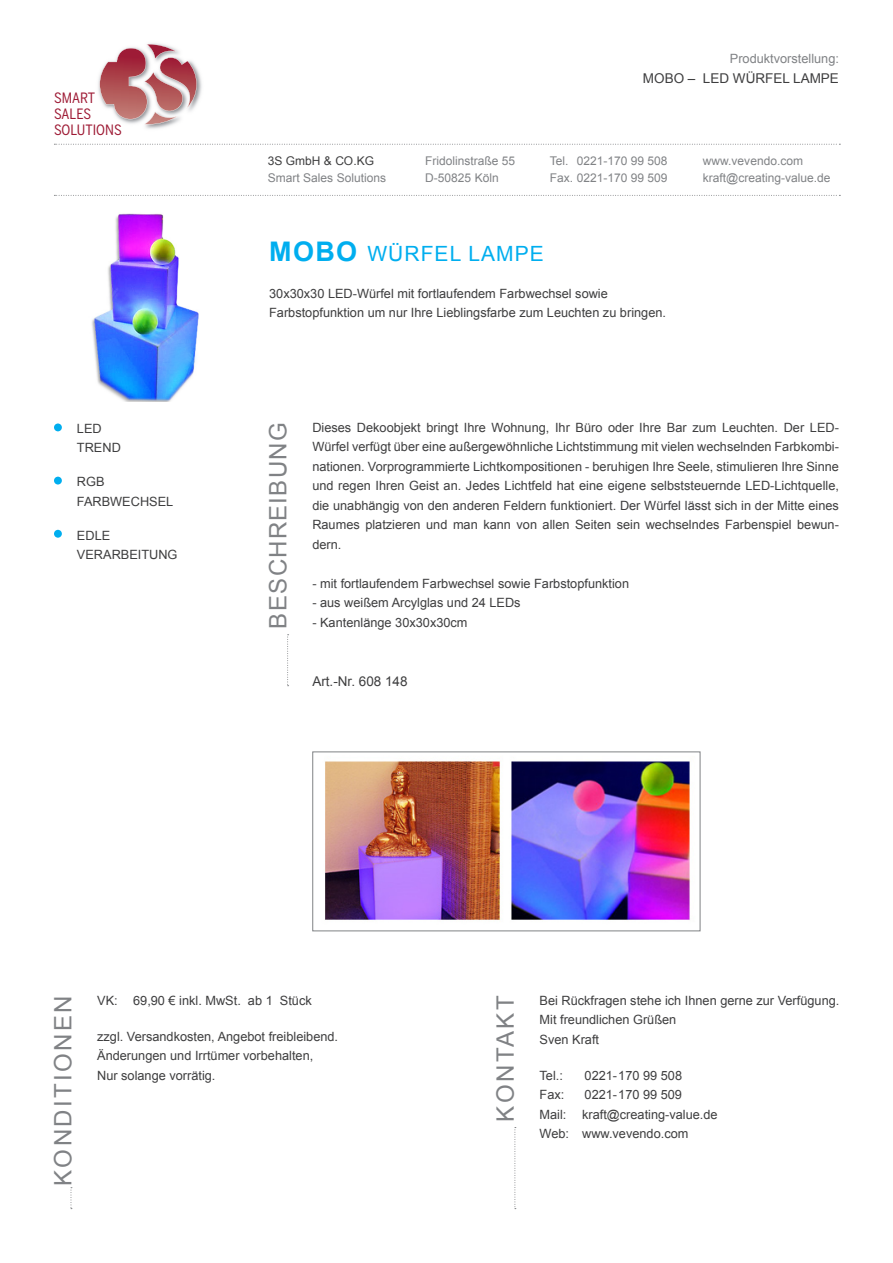
<style>
.page{position:relative;width:893px;height:1263px;background:#fff}
.page>*{position:absolute;margin:0;border:0;box-sizing:border-box;transform-origin:0 0}
.t1{font:24px "Arial";letter-spacing:.1em;color:#808285}
.t2{font:24px "Arial";letter-spacing:.05em;color:#808285}
.t3{font:21px "Arial";letter-spacing:.05em;color:#00aeef}
.t4{font:14.1px/15.8px "Benton Sans Cond";color:#9e1b35}
.t5{font:13.5px "Arial";color:#3e3e3f}
.t6{font:12.75px/19.5px "Arial";color:#3e3e3f}
.t7{font:12.75px "Arial";color:#808285}
.t8{font:12px/16.5px "Arial";color:#808285}
.t9{font:12px "Arial";color:#3e3e3f}
.s1{font-weight:700;font-size:27px}
</style>
<div class="page">
<svg style="left:54px;top:195px;width:786px;height:1px"></svg>
<svg style="left:54px;top:144px;width:786px;height:1px"></svg>
<img style="left:98px;top:43px;width:104px;height:86px">
<svg style="left:100px;top:44px;width:97px;height:80px"></svg>
<svg style="left:287px;top:634px;width:2px;height:52px"></svg>
<div style="left:54px;top:423px;width:8px;height:8px;background:#00aeef;border-radius:50%"></div>
<div style="left:54px;top:477px;width:8px;height:7px;background:#00aeef;border-radius:50%"></div>
<div style="left:54px;top:530px;width:8px;height:8px;background:#00aeef;border-radius:50%"></div>
<svg style="left:71px;top:1187px;width:1px;height:22px"></svg>
<svg style="left:514px;top:1127px;width:2px;height:82px"></svg>
<img style="left:325px;top:761px;width:365px;height:159px">
<div style="left:312px;top:751px;width:388px;height:180px;border:1px solid #808285"></div>
<img style="left:92px;top:213px;width:107px;height:189px">
<p class="t4" style="left:54px;top:90px;width:69px">SMART<br>SALES<br>SOLUTIONS</p>
<p class="t6" style="left:77px;top:419px;width:45px">LED<br>TREND</p>
<p class="t6" style="left:77px;top:472px;width:98px">RGB<br>FARBWECHSEL</p>
<p class="t6" style="left:77px;top:526px;width:102px">EDLE<br>VERARBEITUNG</p>
<p class="t9" style="left:268px;top:153px;width:108px">3S GmbH &amp; CO.KG</p>
<p class="t8" style="left:268px;top:169px;width:120px">Smart Sales Solutions</p>
<p class="t8" style="left:425px;top:153px;width:92px">Fridolinstraße 55<br>D-50825 Köln</p>
<p class="t7" style="left:730px;top:50px;width:111px">Produktvorstellung:</p>
<p class="t5" style="left:643px;top:69px;width:198px">MOBO – LED WÜRFEL LAMPE</p>
<p class="t8" style="left:550px;top:153px;width:119px">Tel. 0221-170 99 508<br>Fax. 0221-170 99 509</p>
<p class="t8" style="left:703px;top:153px;width:129px">www.vevendo.com kraft@creating-value.de</p>
<h2 class="t3" style="left:269px;top:240px;width:276px"><span class="s1">MOBO</span> WÜRFEL LAMPE</h2>
<p class="t6" style="left:269px;top:284px;width:398px">30x30x30 LED-Würfel mit fortlaufendem Farbwechsel sowie<br>Farbstopfunktion um nur Ihre Lieblingsfarbe zum Leuchten zu bringen.</p>
<h1 class="t2" style="left:262px;top:629px;width:208px;rotate:-90deg">BESCHREIBUNG</h1>
<p class="t6" style="left:312px;top:418px;width:528px;text-align:justify">Dieses Dekoobjekt bringt Ihre Wohnung, Ihr Büro oder Ihre Bar zum Leuchten. Der LED-Würfel verfügt über eine außergewöhnliche Lichtstimmung mit vielen wechselnden Farbkombi&shy;nationen. Vorprogrammierte Lichtkompositionen - beruhigen Ihre Seele, stimulieren Ihre Sinne und regen Ihren Geist an. Jedes Lichtfeld hat eine eigene selbststeuernde LED-Lichtquelle, die unabhängig von den anderen Feldern funktioniert. Der Würfel lässt sich in der Mitte eines Raumes platzieren und man kann von allen Seiten sein wechselndes Farbenspiel bewun&shy;dern.</p>
<p class="t6" style="left:312px;top:574px;width:318px">- mit fortlaufendem Farbwechsel sowie Farbstopfunktion</p>
<p class="t6" style="left:312px;top:593px;width:210px">- aus weißem Arcylglas und 24 LEDs</p>
<p class="t6" style="left:312px;top:613px;width:157px">- Kantenlänge 30x30x30cm</p>
<p class="t5" style="left:312px;top:672px;width:97px">Art.-Nr. 608 148</p>
<p class="t6" style="left:97px;top:990px;width:216px">VK: 69,90 € inkl. MwSt. ab 1 Stück</p>
<p class="t6" style="left:97px;top:1026px;width:242px">zzgl. Versandkosten, Angebot freibleibend.<br>Änderungen und Irrtümer vorbehalten,<br>Nur solange vorrätig.</p>
<h1 class="t1" style="left:47px;top:1186px;width:192px;rotate:-90deg">KONDITIONEN</h1>
<p class="t6" style="left:540px;top:990px;width:301px">Bei Rückfragen stehe ich Ihnen gerne zur Verfügung.<br>Mit freundlichen Grüßen<br>Sven Kraft</p>
<h1 class="t1" style="left:490px;top:1121px;width:127px;rotate:-90deg">KONTAKT</h1>
<p class="t6" style="left:540px;top:1065px;width:25px">Tel.:</p>
<p class="t6" style="left:585px;top:1065px;width:99px">0221-170 99 508</p>
<p class="t6" style="left:540px;top:1085px;width:26px">Fax:</p>
<p class="t6" style="left:540px;top:1085px;width:180px;text-indent:45px">0221-170 99 509<br>Mail: kraft@creating-value.de<br>Web: www.vevendo.com</p>
</div>
